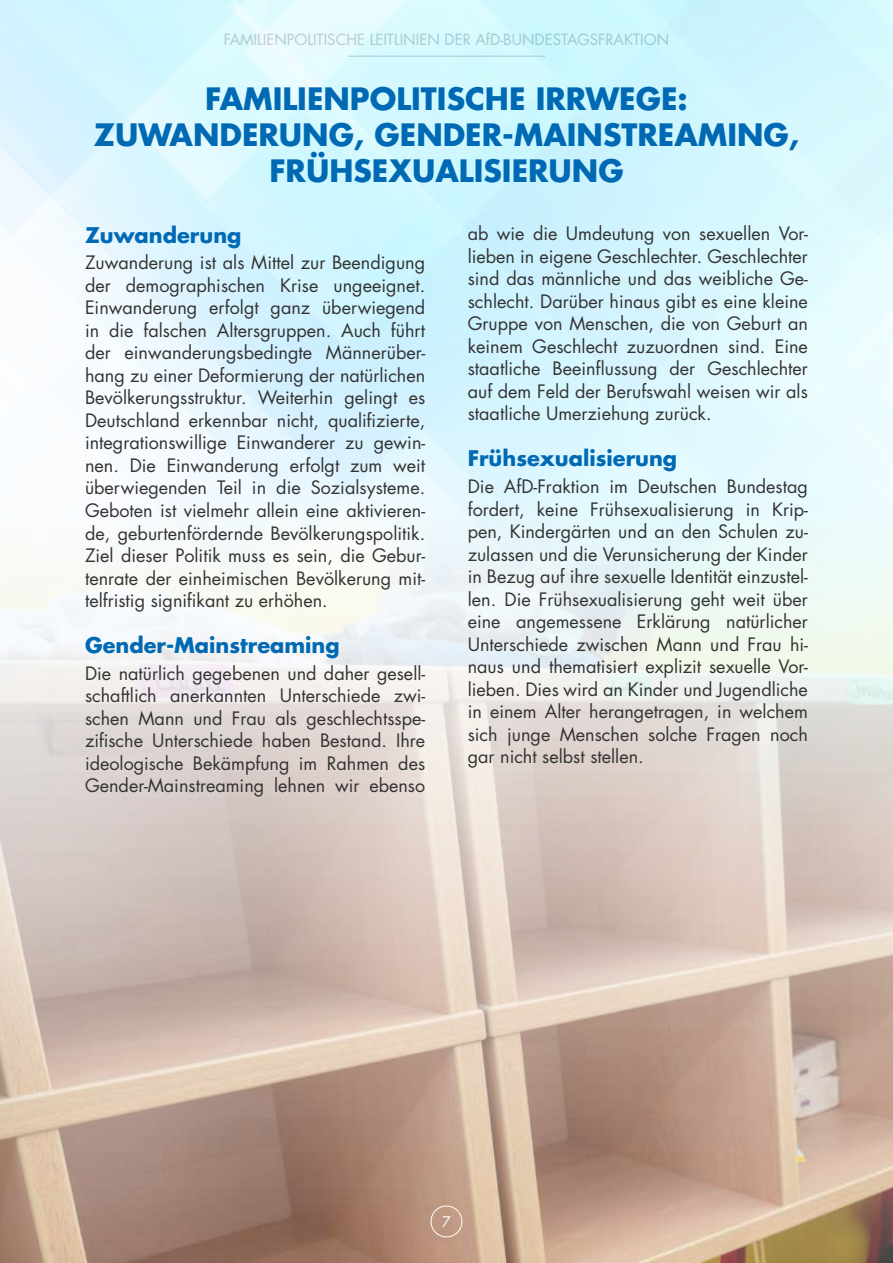
<style>
.page{position:relative;width:893px;height:1263px;background:#fff}
.page>*{position:absolute;margin:0;border:0;box-sizing:border-box;transform-origin:0 0}
.t1{font:700 30px/36px "Futura Std";color:#0069b4;text-align:center}
.t2{font:700 21px "Futura Std";color:#0069b4}
.t3{font:18px/22.5px "Futura Std";color:#333332;text-align:justify}
.t4{font:15px "Futura Std";color:#bcbcbc}
.t5{font:14.25px "Futura Std";color:#fff}
</style>
<div class="page">
<img style="left:0;top:496px;width:893px;height:767px">
<div style="left:431px;top:1205px;width:31px;height:32px;border:1px solid #fff;border-radius:50%"></div>
<p class="t4" style="left:224px;top:30px;width:447px">FAMILIENPOLITISCHE LEITLINIEN DER AfD-BUNDESTAGSFRAKTION</p>
<h1 class="t1" style="left:94px;top:80px;width:707px">FAMILIENPOLITISCHE IRRWEGE:<br>ZUWANDERUNG, GENDER-MAINSTREAMING,<br>FRÜHSEXUALISIERUNG</h1>
<p class="t2" style="left:85px;top:221px;width:158px">Zuwanderung</p>
<p class="t3" style="left:85px;top:252px;width:342px">Zuwanderung ist als Mittel zur Beendigung der demographischen Krise ungeeignet.<br>Einwanderung erfolgt ganz überwiegend in die falschen Altersgruppen. Auch führt der einwanderungsbedingte Männerüber&shy;hang zu einer Deformierung der natürlichen Bevölkerungsstruktur. Weiterhin gelingt es Deutschland erkennbar nicht, qualifizierte, integrationswillige Einwanderer zu gewin&shy;nen. Die Einwanderung erfolgt zum weit überwiegenden Teil in die Sozialsysteme.<br>Geboten ist vielmehr allein eine aktivieren&shy;de, geburtenfördernde Bevölkerungspolitik.<br>Ziel dieser Politik muss es sein, die Gebur&shy;tenrate der einheimischen Bevölkerung mit&shy;telfristig signifikant zu erhöhen.</p>
<p class="t2" style="left:85px;top:631px;width:256px">Gender-Mainstreaming</p>
<p class="t3" style="left:85px;top:662px;width:342px">Die natürlich gegebenen und daher gesell&shy;schaftlich anerkannten Unterschiede zwi&shy;schen Mann und Frau als geschlechtsspe&shy;zifische Unterschiede haben Bestand. Ihre ideologische Bekämpfung im Rahmen des Gender-Mainstreaming lehnen wir ebenso</p>
<p class="t3" style="left:468px;top:223px;width:342px">ab wie die Umdeutung von sexuellen Vor&shy;lieben in eigene Geschlechter. Geschlechter sind das männliche und das weibliche Ge&shy;schlecht. Darüber hinaus gibt es eine kleine Gruppe von Menschen, die von Geburt an keinem Geschlecht zuzuordnen sind. Eine staatliche Beeinflussung der Geschlechter auf dem Feld der Berufswahl weisen wir als staatliche Umerziehung zurück.</p>
<p class="t2" style="left:468px;top:445px;width:211px">Frühsexualisierung</p>
<p class="t3" style="left:468px;top:475px;width:342px">Die AfD-Fraktion im Deutschen Bundestag fordert, keine Frühsexualisierung in Krip&shy;pen, Kindergärten und an den Schulen zu&shy;zulassen und die Verunsicherung der Kinder in Bezug auf ihre sexuelle Identität einzustel&shy;len. Die Frühsexualisierung geht weit über eine angemessene Erklärung natürlicher Unterschiede zwischen Mann und Frau hi&shy;naus und thematisiert explizit sexuelle Vor&shy;lieben. Dies wird an Kinder und Jugendliche in einem Alter herangetragen, in welchem sich junge Menschen solche Fragen noch gar nicht selbst stellen.</p>
<p class="t5" style="left:442px;top:1213px;width:10px">7</p>
</div>
